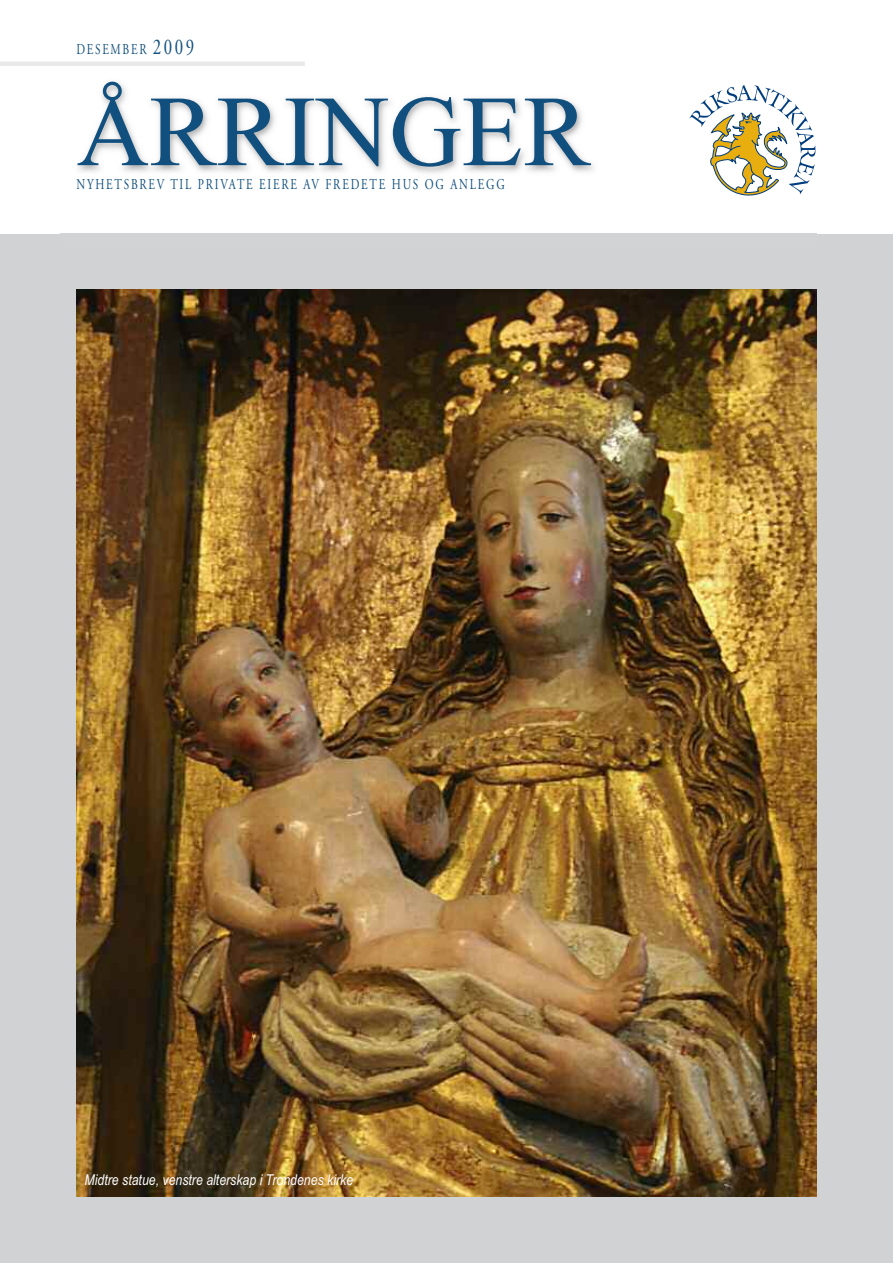
<style>
.page{position:relative;width:893px;height:1263px;background:#fff}
.page>*{position:absolute;margin:0;border:0;box-sizing:border-box;transform-origin:0 0}
.t1{font:100.5px "Times New Roman";color:#104f7e}
.t2{font:15px "Adobe Garamond";letter-spacing:.16em;color:#104f7e;scale:.75 1}
.t3{font:italic 15px "Arial Narrow";color:#fff}
.s1{font-size:22.5px}
</style>
<div class="page">
<div style="left:0;top:234px;width:893px;height:1029px;background:#d1d2d4"></div>
<hr style="left:0;top:62px;width:305px;height:4px;background:#e9e9e9">
<img style="left:77px;top:289px;width:739px;height:908px">
<img style="left:61px;top:81px;width:756px;height:153px">
<div style="left:683px;top:78px;width:140px;height:128px;background:#fff"></div>
<svg style="left:689px;top:85px;width:126px;height:110px"></svg>
<p class="t2" style="left:77px;top:44px;width:158px">DESEMBER <span class="s1">2009</span></p>
<h1 class="t1" style="left:77px;top:95px;width:515px">ÅRRINGER</h1>
<p class="t2" style="left:77px;top:178px;width:572px">NYHETSBREV TIL PRIVATE EIERE AV FREDETE HUS OG ANLEGG</p>
<p class="t3" style="left:85px;top:1171px;width:270px">Midtre statue, venstre alterskap i Trondenes kirke</p>
</div>
